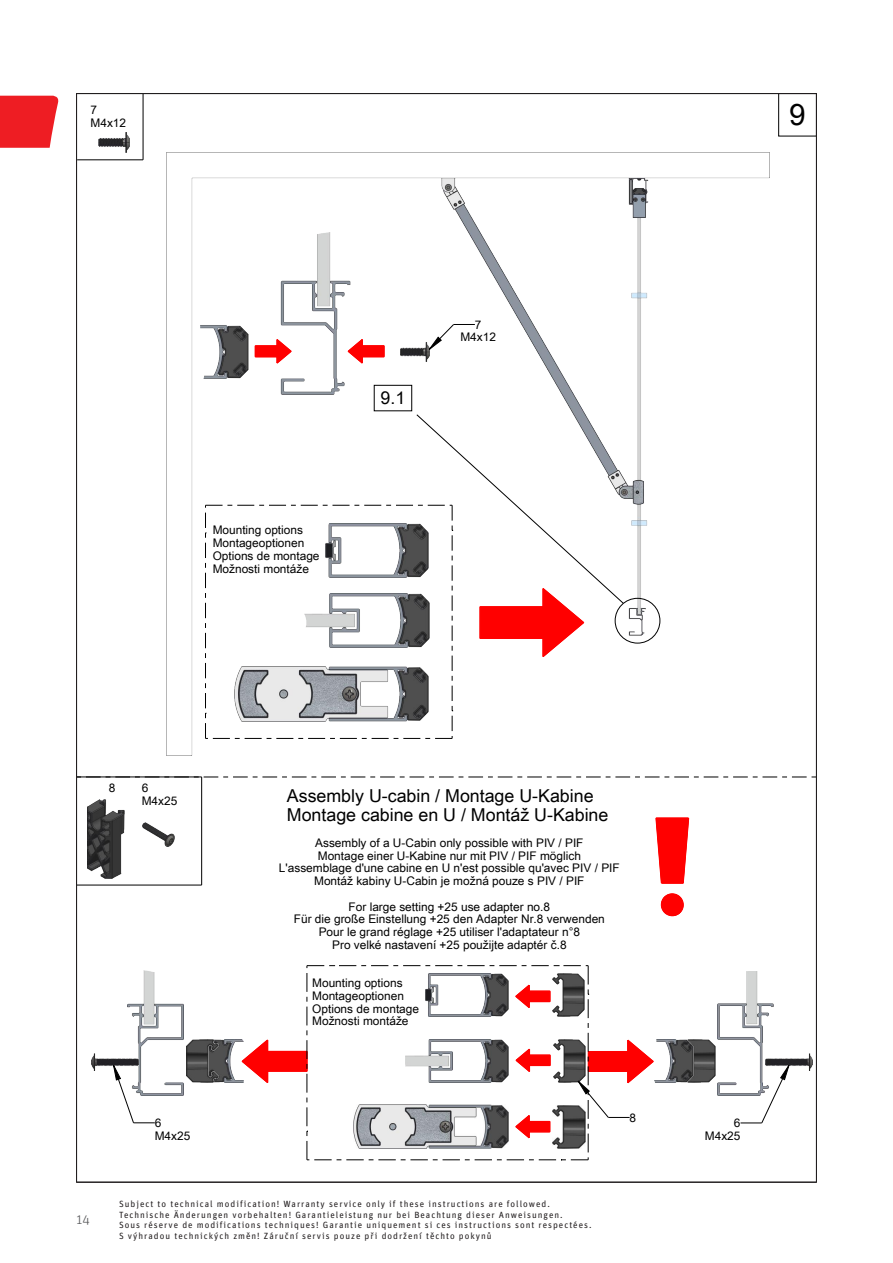
<style>
.page{position:relative;width:893px;height:1263px;background:#fff}
.page>*{position:absolute;margin:0;border:0;box-sizing:border-box;transform-origin:0 0}
.t1{font:29.7px "Arial Unicode MS";color:#000}
.t2{font:17.85px/19.2px "Arial Unicode MS";color:#000}
.t3{font:300 13.5px "Unit OT";color:#57585a}
.t4{font:11.85px/12.8px "Arial Unicode MS";color:#000}
.t5{font:9px/10.8px "Unit Pro";letter-spacing:.11em;color:#231f20}
</style>
<div class="page">
<svg style="left:0;top:96px;width:59px;height:52px;background:#ef3036"></svg>
<img style="left:167px;top:152px;width:603px;height:603px">
<img style="left:200px;top:232px;width:229px;height:163px">
<img style="left:99px;top:132px;width:30px;height:21px">
<img style="left:88px;top:800px;width:37px;height:79px">
<img style="left:142px;top:822px;width:33px;height:24px">
<img style="left:718px;top:972px;width:56px;height:123px">
<img style="left:127px;top:970px;width:56px;height:125px">
<img style="left:765px;top:1054px;width:47px;height:16px">
<img style="left:91px;top:1054px;width:47px;height:16px">
<img style="left:683px;top:1039px;width:32px;height:43px">
<img style="left:655px;top:1040px;width:39px;height:43px">
<img style="left:207px;top:1040px;width:33px;height:43px">
<img style="left:186px;top:1039px;width:32px;height:43px">
<svg style="left:660px;top:893px;width:24px;height:24px"></svg>
<svg style="left:655px;top:817px;width:35px;height:67px"></svg>
<svg style="left:255px;top:338px;width:38px;height:27px"></svg>
<svg style="left:346px;top:338px;width:39px;height:27px"></svg>
<hr style="left:77px;top:1182px;width:739px;height:1px;background:#000">
<hr style="left:143px;top:94px;width:1px;height:66px;background:#000">
<hr style="left:201px;top:777px;width:1px;height:108px;background:#000">
<hr style="left:77px;top:885px;width:125px;height:1px;background:#000">
<svg style="left:202px;top:777px;width:613px;height:1px"></svg>
<hr style="left:77px;top:777px;width:125px;height:1px;background:#000">
<svg style="left:205px;top:414px;width:419px;height:325px"></svg>
<hr style="left:77px;top:160px;width:66px;height:1px;background:#000">
<div style="left:615px;top:598px;width:45px;height:45px;border:1px solid #000;border-radius:50%"></div>
<div style="left:374px;top:385px;width:38px;height:26px;border:1px solid #000"></div>
<div style="left:778px;top:93px;width:38px;height:43px;border:1px solid #000"></div>
<svg style="left:428px;top:324px;width:47px;height:26px"></svg>
<svg style="left:740px;top:1064px;width:50px;height:60px"></svg>
<svg style="left:113px;top:1064px;width:42px;height:59px"></svg>
<svg style="left:240px;top:965px;width:415px;height:195px"></svg>
<p class="t4" style="left:91px;top:103px;width:37px">7<br>M4x12</p>
<h1 class="t1" style="left:789px;top:93px;width:18px">9</h1>
<p class="t4" style="left:213px;top:523px;width:108px">Mounting options<br>Montageoptionen<br>Options de montage<br>Možnosti montáže</p>
<h2 class="t2" style="left:381px;top:388px;width:26px">9.1</h2>
<p class="t4" style="left:460px;top:318px;width:37px;text-align:center">7<br>M4x12</p>
<p class="t4" style="left:109px;top:781px;width:8px">8</p>
<p class="t4" style="left:142px;top:781px;width:37px">6<br>M4x25</p>
<h2 class="t2" style="left:287px;top:786px;width:323px">Assembly U-cabin / Montage U-Kabine<br>Montage cabine en U / Montáž U-Kabine</h2>
<p class="t4" style="left:279px;top:836px;width:342px;text-align:center">Assembly of a U-Cabin only possible with PIV / PIF<br>Montage einer U-Kabine nur mit PIV / PIF möglich<br>L'assemblage d'une cabine en U n'est possible qu'avec PIV / PIF Montáž kabiny U-Cabin je možná pouze s PIV / PIF</p>
<p class="t4" style="left:294px;top:900px;width:312px;text-align:center">For large setting +25 use adapter no.8<br>Für die große Einstellung +25 den Adapter Nr.8 verwenden Pour le grand réglage +25 utiliser l'adaptateur n°8<br>Pro velké nastavení +25 použijte adaptér č.8</p>
<p class="t4" style="left:312px;top:976px;width:108px">Mounting options<br>Montageoptionen<br>Options de montage<br>Možnosti montáže</p>
<p class="t3" style="left:77px;top:1211px;width:15px">14</p>
<p class="t4" style="left:155px;top:1116px;width:37px">6<br>M4x25</p>
<p class="t5" style="left:119px;top:1198px;width:474px">Subject to technical modification! Warranty service only if these instructions are followed.<br>Technische Änderungen vorbehalten! Garantieleistung nur bei Beachtung dieser Anweisungen.<br>Sous réserve de modifications techniques! Garantie uniquement si ces instructions sont respectées.<br>S výhradou technických změn! Záruční servis pouze při dodržení těchto pokynů</p>
<p class="t4" style="left:630px;top:1111px;width:8px">8</p>
<p class="t4" style="left:705px;top:1116px;width:37px;text-align:right">6<br>M4x25</p>
</div>
